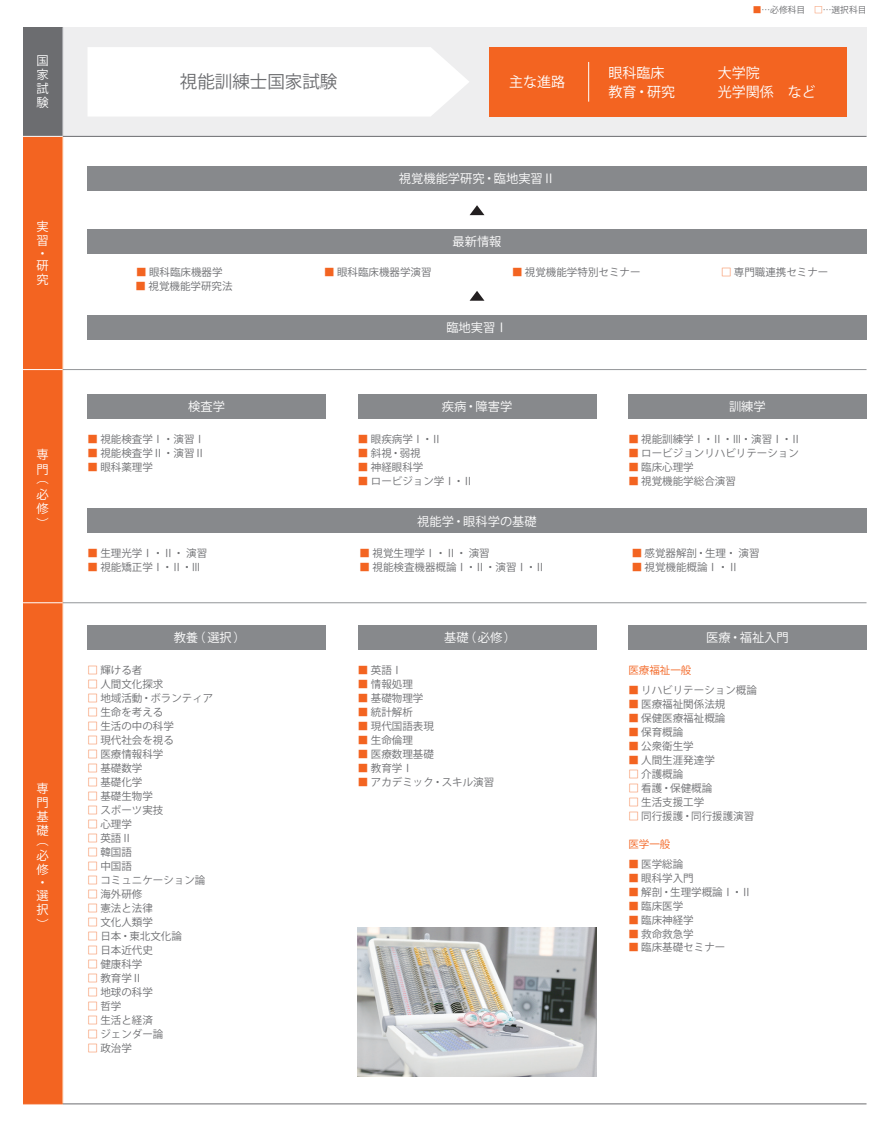
<style>
.page{position:relative;width:892px;height:1128px;background:#fff}
.page>*{position:absolute;margin:0;border:0;box-sizing:border-box;transform-origin:0 0}
.t1{font:17.5px "Koz Go Pr 6 N";color:#6c6d70}
.t2{font:14px/19.2px "Koz Go Pr 6 N";color:#fff}
.t3{font:12.25px/14px "Koz Go Pr 6 N";color:#fff}
.t4{font:10.5px "Koz Go Pr 6 N";color:#6c6d70}
.t5{font:10.5px "Koz Go Pr 6 N";color:#f36421}
.t6{font:8.75px "Koz Go Pr 6 N";color:#6c6d70}
.s1{color:#f36421}
</style>
<div class="page">
<div style="left:23px;top:27px;width:40px;height:109px;background:#6c6d70"></div>
<div style="left:63px;top:27px;width:803px;height:109px;background:#eeeeef"></div>
<div style="left:23px;top:137px;width:40px;height:966px;background:#f36421"></div>
<hr style="left:63px;top:136px;width:803px;height:1px;background:#6c6d70">
<hr style="left:62px;top:603px;width:1px;height:500px;background:#f9ad80">
<hr style="left:62px;top:27px;width:1px;height:109px;background:#b2b3b7">
<hr style="left:62px;top:137px;width:1px;height:232px;background:#f9ad80">
<hr style="left:62px;top:370px;width:1px;height:233px;background:#f9ad80">
<hr style="left:63px;top:1103px;width:803px;height:1px;background:#6c6d70">
<hr style="left:23px;top:1103px;width:40px;height:1px;background:#f36421">
<hr style="left:63px;top:369px;width:803px;height:1px;background:#939598">
<hr style="left:63px;top:602px;width:803px;height:1px;background:#939598">
<hr style="left:23px;top:369px;width:39px;height:1px;background:#fff">
<hr style="left:23px;top:602px;width:39px;height:1px;background:#fff">
<div style="left:87px;top:625px;width:239px;height:25px;background:#87898c"></div>
<div style="left:358px;top:625px;width:238px;height:25px;background:#87898c"></div>
<div style="left:628px;top:625px;width:238px;height:25px;background:#87898c"></div>
<div style="left:358px;top:394px;width:238px;height:25px;background:#87898c"></div>
<div style="left:87px;top:394px;width:239px;height:25px;background:#87898c"></div>
<div style="left:628px;top:394px;width:238px;height:25px;background:#87898c"></div>
<div style="left:87px;top:508px;width:779px;height:25px;background:#87898c"></div>
<div style="left:87px;top:315px;width:779px;height:25px;background:#87898c"></div>
<div style="left:87px;top:166px;width:779px;height:25px;background:#87898c"></div>
<div style="left:87px;top:229px;width:779px;height:25px;background:#87898c"></div>
<svg style="left:469px;top:291px;width:15px;height:10px"></svg>
<svg style="left:469px;top:205px;width:15px;height:10px"></svg>
<div style="left:88px;top:47px;width:381px;height:69px;background:#fff"></div>
<div style="left:489px;top:47px;width:357px;height:70px;background:#f36421"></div>
<hr style="left:588px;top:62px;width:1px;height:40px;background:#fff">
<img style="left:358px;top:928px;width:238px;height:148px">
<p class="t3" style="left:37px;top:54px;width:14px;text-align:justify">国家試験</p>
<p class="t3" style="left:37px;top:220px;width:14px">実習</p>
<p class="t3" style="left:37px;top:247px;width:14px;line-height:12.6px">・研</p>
<p class="t3" style="left:37px;top:273px;width:14px">究</p>
<p class="t3" style="left:37px;top:448px;width:14px">専門</p>
<p class="t3" style="left:37px;top:471px;width:14px;line-height:15.6px">（必</p>
<p class="t3" style="left:37px;top:501px;width:14px;line-height:15.6px">修）</p>
<p class="t3" style="left:37px;top:782px;width:14px;text-align:justify">専門基礎</p>
<p class="t3" style="left:37px;top:833px;width:14px;line-height:15.6px">（必</p>
<p class="t3" style="left:37px;top:864px;width:14px;line-height:12.6px;text-align:justify">修・選</p>
<p class="t3" style="left:37px;top:902px;width:14px;line-height:15.6px">択）</p>
<p class="t6" style="left:753px;top:5px;width:115px"><span class="s1">■</span>…必修科目<span class="s1">　□</span>…選択科目</p>
<h1 class="t1" style="left:180px;top:72px;width:159px">視能訓練士国家試験</h1>
<h2 class="t2" style="left:509px;top:73px;width:57px">主な進路</h2>
<h2 class="t2" style="left:608px;top:63px;width:68px">眼科臨床教育・研究</h2>
<h2 class="t2" style="left:717px;top:63px;width:99px">大学院<br>光学関係　など</h2>
<p class="t3" style="left:399px;top:172px;width:158px">視覚機能学研究・臨地実習Ⅱ</p>
<p class="t3" style="left:452px;top:235px;width:50px">最新情報</p>
<p class="t4" style="left:136px;top:266px;width:88px"><span class="s1">■</span> 眼科臨床機器学</p>
<p class="t4" style="left:324px;top:266px;width:109px"><span class="s1">■</span> 眼科臨床機器学演習</p>
<p class="t4" style="left:512px;top:266px;width:130px"><span class="s1">■</span> 視覚機能学特別セミナー</p>
<p class="t4" style="left:721px;top:266px;width:109px"><span class="s1">□</span> 専門職連携セミナー</p>
<p class="t4" style="left:136px;top:280px;width:98px"><span class="s1">■</span> 視覚機能学研究法</p>
<p class="t3" style="left:446px;top:321px;width:63px">臨地実習Ⅰ</p>
<p class="t3" style="left:188px;top:400px;width:38px">検査学</p>
<p class="t4" style="left:87px;top:433px;width:119px"><span class="s1">■</span> 視能検査学Ⅰ ・ 演習Ⅰ</p>
<p class="t4" style="left:87px;top:447px;width:119px"><span class="s1">■</span> 視能検査学Ⅱ ・ 演習Ⅱ</p>
<p class="t4" style="left:87px;top:461px;width:67px"><span class="s1">■</span> 眼科薬理学</p>
<p class="t3" style="left:442px;top:400px;width:72px">疾病・障害学</p>
<p class="t4" style="left:358px;top:433px;width:85px"><span class="s1">■</span> 眼疾病学Ⅰ・Ⅱ</p>
<p class="t4" style="left:358px;top:447px;width:64px"><span class="s1">■</span> 斜視・弱視</p>
<p class="t4" style="left:358px;top:461px;width:67px"><span class="s1">■</span> 神経眼科学</p>
<p class="t4" style="left:358px;top:475px;width:117px"><span class="s1">■</span> ロービジョン学Ⅰ・Ⅱ</p>
<p class="t3" style="left:729px;top:400px;width:38px">訓練学</p>
<p class="t4" style="left:628px;top:433px;width:174px"><span class="s1">■</span> 視能訓練学Ⅰ・Ⅱ ・Ⅲ・ 演習Ⅰ・Ⅱ</p>
<p class="t4" style="left:628px;top:447px;width:172px"><span class="s1">■</span> ロービジョンリハビリテーション</p>
<p class="t4" style="left:628px;top:461px;width:67px"><span class="s1">■</span> 臨床心理学</p>
<p class="t4" style="left:628px;top:475px;width:109px"><span class="s1">■</span> 視覚機能学総合演習</p>
<p class="t3" style="left:417px;top:514px;width:121px">視能学・眼科学の基礎</p>
<p class="t4" style="left:87px;top:548px;width:121px"><span class="s1">■</span> 生理光学Ⅰ ・ Ⅱ ・ 演習</p>
<p class="t4" style="left:87px;top:562px;width:115px"><span class="s1">■</span> 視能矯正学Ⅰ・Ⅱ ・Ⅲ</p>
<p class="t4" style="left:359px;top:548px;width:132px"><span class="s1">■</span> 視覚生理学Ⅰ ・ Ⅱ ・ 演習</p>
<p class="t4" style="left:359px;top:562px;width:187px"><span class="s1">■</span> 視能検査機器概論Ⅰ・Ⅱ ・ 演習Ⅰ・Ⅱ</p>
<p class="t4" style="left:631px;top:548px;width:129px"><span class="s1">■</span> 感覚器解剖・生理 ・ 演習</p>
<p class="t4" style="left:631px;top:562px;width:109px"><span class="s1">■</span> 視覚機能概論Ⅰ ・ Ⅱ</p>
<p class="t3" style="left:174px;top:631px;width:73px">教養（選択）</p>
<p class="t3" style="left:444px;top:631px;width:73px">基礎（必修）</p>
<p class="t3" style="left:706px;top:631px;width:84px">医療・福祉入門</p>
<p class="t4" style="left:87px;top:664px;width:56px"><span class="s1">□</span> 輝ける者</p>
<p class="t4" style="left:87px;top:678px;width:77px"><span class="s1">□</span> 人間文化探求</p>
<p class="t4" style="left:87px;top:692px;width:127px"><span class="s1">□</span> 地域活動・ボランティア</p>
<p class="t4" style="left:87px;top:706px;width:77px"><span class="s1">□</span> 生命を考える</p>
<p class="t4" style="left:87px;top:720px;width:88px"><span class="s1">□</span> 生活の中の科学</p>
<p class="t4" style="left:87px;top:734px;width:88px"><span class="s1">□</span> 現代社会を視る</p>
<p class="t4" style="left:87px;top:748px;width:77px"><span class="s1">□</span> 医療情報科学</p>
<p class="t4" style="left:87px;top:762px;width:56px"><span class="s1">□</span> 基礎数学</p>
<p class="t4" style="left:87px;top:776px;width:56px"><span class="s1">□</span> 基礎化学</p>
<p class="t4" style="left:87px;top:790px;width:67px"><span class="s1">□</span> 基礎生物学</p>
<p class="t4" style="left:87px;top:804px;width:77px"><span class="s1">□</span> スポーツ実技</p>
<p class="t4" style="left:87px;top:818px;width:46px"><span class="s1">□</span> 心理学</p>
<p class="t4" style="left:87px;top:832px;width:46px"><span class="s1">□</span> 英語Ⅱ</p>
<p class="t4" style="left:87px;top:846px;width:46px"><span class="s1">□</span> 韓国語</p>
<p class="t4" style="left:87px;top:860px;width:46px"><span class="s1">□</span> 中国語</p>
<p class="t4" style="left:87px;top:874px;width:119px"><span class="s1">□</span> コミュニケーション論</p>
<p class="t4" style="left:87px;top:888px;width:56px"><span class="s1">□</span> 海外研修</p>
<p class="t4" style="left:87px;top:902px;width:67px"><span class="s1">□</span> 憲法と法律</p>
<p class="t4" style="left:87px;top:916px;width:67px"><span class="s1">□</span> 文化人類学</p>
<p class="t4" style="left:87px;top:930px;width:96px"><span class="s1">□</span> 日本・東北文化論</p>
<p class="t4" style="left:87px;top:944px;width:67px"><span class="s1">□</span> 日本近代史</p>
<p class="t4" style="left:87px;top:958px;width:56px"><span class="s1">□</span> 健康科学</p>
<p class="t4" style="left:87px;top:972px;width:56px"><span class="s1">□</span> 教育学Ⅱ</p>
<p class="t4" style="left:87px;top:986px;width:67px"><span class="s1">□</span> 地球の科学</p>
<p class="t4" style="left:87px;top:1000px;width:35px"><span class="s1">□</span> 哲学</p>
<p class="t4" style="left:87px;top:1014px;width:67px"><span class="s1">□</span> 生活と経済</p>
<p class="t4" style="left:87px;top:1028px;width:77px"><span class="s1">□</span> ジェンダー論</p>
<p class="t4" style="left:87px;top:1042px;width:46px"><span class="s1">□</span> 政治学</p>
<p class="t4" style="left:358px;top:664px;width:46px"><span class="s1">■</span> 英語Ⅰ</p>
<p class="t4" style="left:358px;top:678px;width:56px"><span class="s1">■</span> 情報処理</p>
<p class="t4" style="left:358px;top:692px;width:67px"><span class="s1">■</span> 基礎物理学</p>
<p class="t4" style="left:358px;top:706px;width:56px"><span class="s1">■</span> 統計解析</p>
<p class="t4" style="left:358px;top:720px;width:77px"><span class="s1">■</span> 現代国語表現</p>
<p class="t4" style="left:358px;top:734px;width:56px"><span class="s1">■</span> 生命倫理</p>
<p class="t4" style="left:358px;top:748px;width:77px"><span class="s1">■</span> 医療数理基礎</p>
<p class="t4" style="left:358px;top:762px;width:56px"><span class="s1">■</span> 教育学Ⅰ</p>
<p class="t4" style="left:358px;top:776px;width:138px"><span class="s1">■</span> アカデミック・スキル演習</p>
<p class="t5" style="left:628px;top:664px;width:64px">医療福祉一般</p>
<p class="t4" style="left:628px;top:684px;width:130px"><span class="s1">■</span> リハビリテーション概論</p>
<p class="t4" style="left:628px;top:698px;width:98px"><span class="s1">■</span> 医療福祉関係法規</p>
<p class="t4" style="left:628px;top:712px;width:98px"><span class="s1">■</span> 保健医療福祉概論</p>
<p class="t4" style="left:628px;top:726px;width:56px"><span class="s1">■</span> 保育概論</p>
<p class="t4" style="left:628px;top:740px;width:67px"><span class="s1">■</span> 公衆衛生学</p>
<p class="t4" style="left:628px;top:754px;width:88px"><span class="s1">■</span> 人間生涯発達学</p>
<p class="t4" style="left:628px;top:768px;width:56px"><span class="s1">□</span> 介護概論</p>
<p class="t4" style="left:628px;top:782px;width:85px"><span class="s1">□</span> 看護・保健概論</p>
<p class="t4" style="left:628px;top:796px;width:77px"><span class="s1">□</span> 生活支援工学</p>
<p class="t4" style="left:628px;top:810px;width:127px"><span class="s1">□</span> 同行援護・同行援護演習</p>
<p class="t5" style="left:628px;top:838px;width:43px">医学一般</p>
<p class="t4" style="left:628px;top:858px;width:56px"><span class="s1">■</span> 医学総論</p>
<p class="t4" style="left:628px;top:872px;width:67px"><span class="s1">■</span> 眼科学入門</p>
<p class="t4" style="left:628px;top:886px;width:125px"><span class="s1">■</span> 解剖・生理学概論Ⅰ・Ⅱ</p>
<p class="t4" style="left:628px;top:900px;width:56px"><span class="s1">■</span> 臨床医学</p>
<p class="t4" style="left:628px;top:914px;width:67px"><span class="s1">■</span> 臨床神経学</p>
<p class="t4" style="left:628px;top:928px;width:67px"><span class="s1">■</span> 救命救急学</p>
<p class="t4" style="left:628px;top:942px;width:98px"><span class="s1">■</span> 臨床基礎セミナー</p>
</div>
